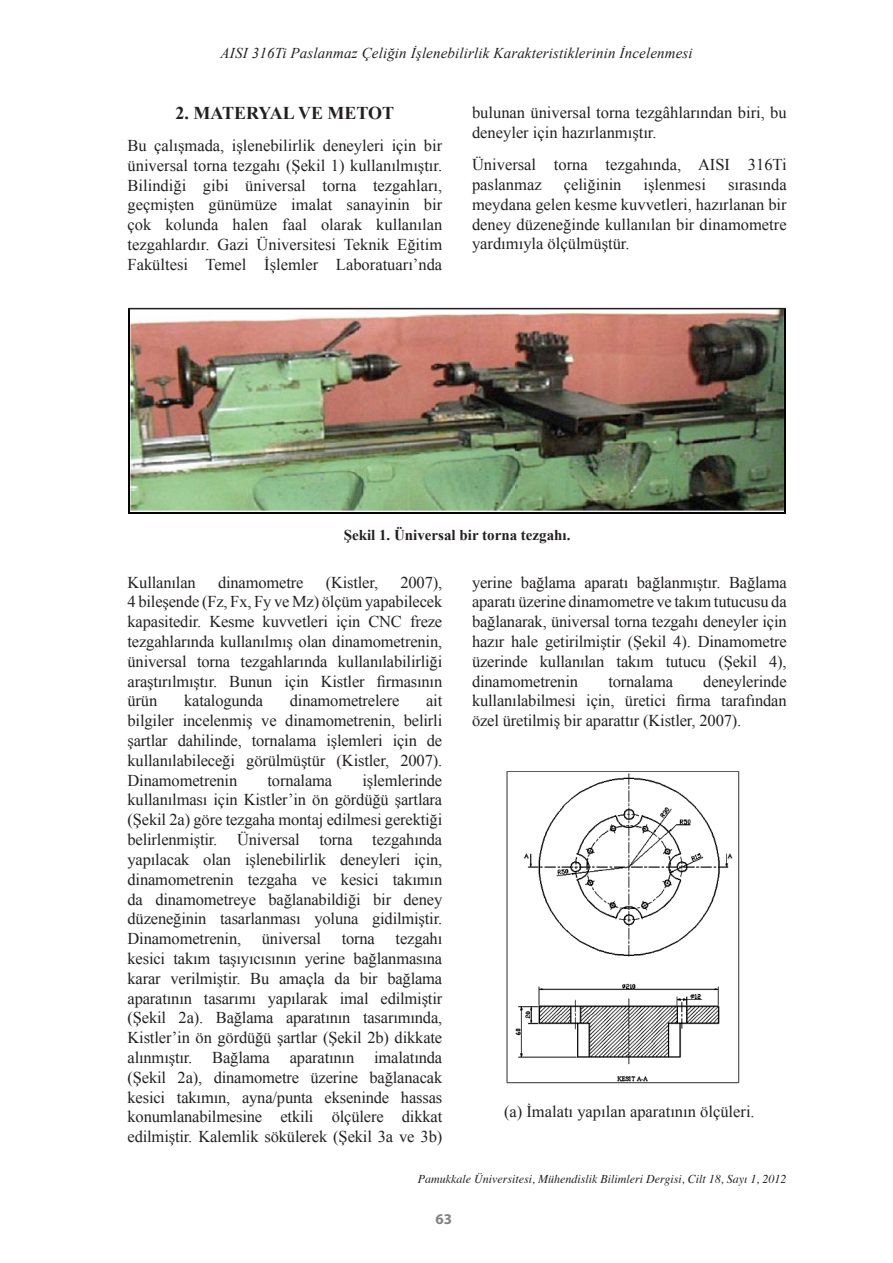
<style>
.page{position:relative;width:893px;height:1263px;background:#fff}
.page>*{position:absolute;margin:0;border:0;box-sizing:border-box;transform-origin:0 0}
.t1{font:700 18px "Times New Roman";color:#231f20}
.t2{font:16.5px/19.8px "Times New Roman";letter-spacing:-.01em;color:#231f20;text-align:justify}
.t3{font:italic 15px "Times New Roman";letter-spacing:.01em;color:#231f20}
.t4{font:700 15px "Times New Roman";color:#231f20}
.t5{font:700 15px "Myriad Pro";color:#808285}
.t6{font:italic 12px "Times";color:#231f20}
</style>
<div class="page">
<img style="left:506px;top:772px;width:234px;height:312px">
<img style="left:130px;top:309px;width:654px;height:203px">
<hr style="left:128px;top:308px;width:2px;height:204px;background:#040503">
<hr style="left:784px;top:308px;width:2px;height:204px;background:#040503">
<hr style="left:130px;top:512px;width:654px;height:1px;background:#040503">
<hr style="left:128px;top:308px;width:658px;height:1px;background:#231f20">
<p class="t3" style="left:221px;top:43px;width:474px">AISI 316Ti Paslanmaz Çeliğin İşlenebilirlik Karakteristiklerinin İncelenmesi</p>
<p class="t1" style="left:176px;top:100px;width:220px">2. MATERYAL VE METOT</p>
<p class="t2" style="left:128px;top:135px;width:316px">Bu çalışmada, işlenebilirlik deneyleri için bir üniversal torna tezgahı (Şekil 1) kullanılmıştır.<br>Bilindiği gibi üniversal torna tezgahları, geçmişten günümüze imalat sanayinin bir çok kolunda halen faal olarak kullanılan tezgahlardır. Gazi Üniversitesi Teknik Eğitim Fakültesi Temel İşlemler Laboratuarı’nda</p>
<p class="t2" style="left:472px;top:102px;width:316px">bulunan üniversal torna tezgâhlarından biri, bu deneyler için hazırlanmıştır.</p>
<p class="t2" style="left:472px;top:154px;width:316px">Üniversal torna tezgahında, AISI 316Ti paslanmaz</p>
<p class="t2" style="left:472px;top:174px;width:316px;text-indent:256px">sırasında meydana gelen kesme kuvvetleri, hazırlanan bir deney düzeneğinde kullanılan bir dinamometre yardımıyla ölçülmüştür.</p>
<p class="t2" style="left:564px;top:174px;width:59px">çeliğinin</p>
<p class="t2" style="left:644px;top:174px;width:64px">işlenmesi</p>
<p class="t4" style="left:344px;top:524px;width:228px">Şekil 1. Üniversal bir torna tezgahı.</p>
<p class="t2" style="left:128px;top:572px;width:316px;text-indent:273px">2007), 4 bileşende (Fz, Fx, Fy ve Mz) ölçüm yapabilecek kapasitedir. Kesme kuvvetleri için CNC freze tezgahlarında kullanılmış olan dinamometrenin, üniversal torna tezgahlarında kullanılabilirliği araştırılmıştır. Bunun için Kistler firmasının ürün</p>
<p class="t2" style="left:128px;top:572px;width:70px">Kullanılan</p>
<p class="t2" style="left:218px;top:572px;width:87px">dinamometre</p>
<p class="t2" style="left:326px;top:572px;width:54px">(Kistler,</p>
<p class="t2" style="left:128px;top:691px;width:316px;text-indent:299px">ait bilgiler incelenmiş ve dinamometrenin, belirli şartlar dahilinde, tornalama işlemleri için de kullanılabileceği görülmüştür (Kistler, 2007).<br>Dinamometrenin</p>
<p class="t2" style="left:184px;top:691px;width:81px">katalogunda</p>
<p class="t2" style="left:290px;top:691px;width:111px">dinamometrelere</p>
<p class="t2" style="left:128px;top:770px;width:316px;text-indent:235px">işlemlerinde kullanılması için Kistler’in ön gördüğü şartlara (Şekil 2a) göre tezgaha montaj edilmesi gerektiği belirlenmiştir. Üniversal torna tezgahında yapılacak olan işlenebilirlik deneyleri için, dinamometrenin tezgaha ve kesici takımın da dinamometreye bağlanabildiği bir deney düzeneğinin tasarlanması yoluna gidilmiştir.<br>Dinamometrenin,</p>
<p class="t2" style="left:268px;top:770px;width:66px">tornalama</p>
<p class="t2" style="left:128px;top:928px;width:316px;text-indent:268px">tezgahı kesici takım taşıyıcısının yerine bağlanmasına karar verilmiştir. Bu amaçla da bir bağlama aparatının tasarımı yapılarak imal edilmiştir (Şekil 2a). Bağlama aparatının tasarımında, Kistler’in ön gördüğü şartlar (Şekil 2b) dikkate alınmıştır. Bağlama aparatının imalatında (Şekil 2a), dinamometre üzerine bağlanacak kesici takımın, ayna/punta ekseninde hassas konumlanabilmesine etkili ölçülere dikkat edilmiştir. Kalemlik sökülerek (Şekil 3a ve 3b)</p>
<p class="t2" style="left:262px;top:928px;width:61px">üniversal</p>
<p class="t2" style="left:342px;top:928px;width:35px">torna</p>
<p class="t2" style="left:472px;top:572px;width:316px">yerine bağlama aparatı bağlanmıştır. Bağlama aparatı üzerine dinamometre ve takım tutucusu da bağlanarak, üniversal torna tezgahı deneyler için hazır hale getirilmiştir (Şekil 4). Dinamometre üzerinde kullanılan takım tutucu (Şekil 4), dinamometrenin</p>
<p class="t2" style="left:472px;top:671px;width:316px;text-indent:231px">deneylerinde kullanılabilmesi için, üretici firma tarafından özel üretilmiş bir aparattır (Kistler, 2007).</p>
<p class="t2" style="left:608px;top:671px;width:66px">tornalama</p>
<p class="t2" style="left:504px;top:1101px;width:252px">(a) İmalatı yapılan aparatının ölçüleri.</p>
<p class="t6" style="left:418px;top:1168px;width:370px">Pamukkale Üniversitesi, Mühendislik Bilimleri Dergisi, Cilt 18, Sayı 1, 2012</p>
<p class="t5" style="left:436px;top:1210px;width:18px">63</p>
</div>
